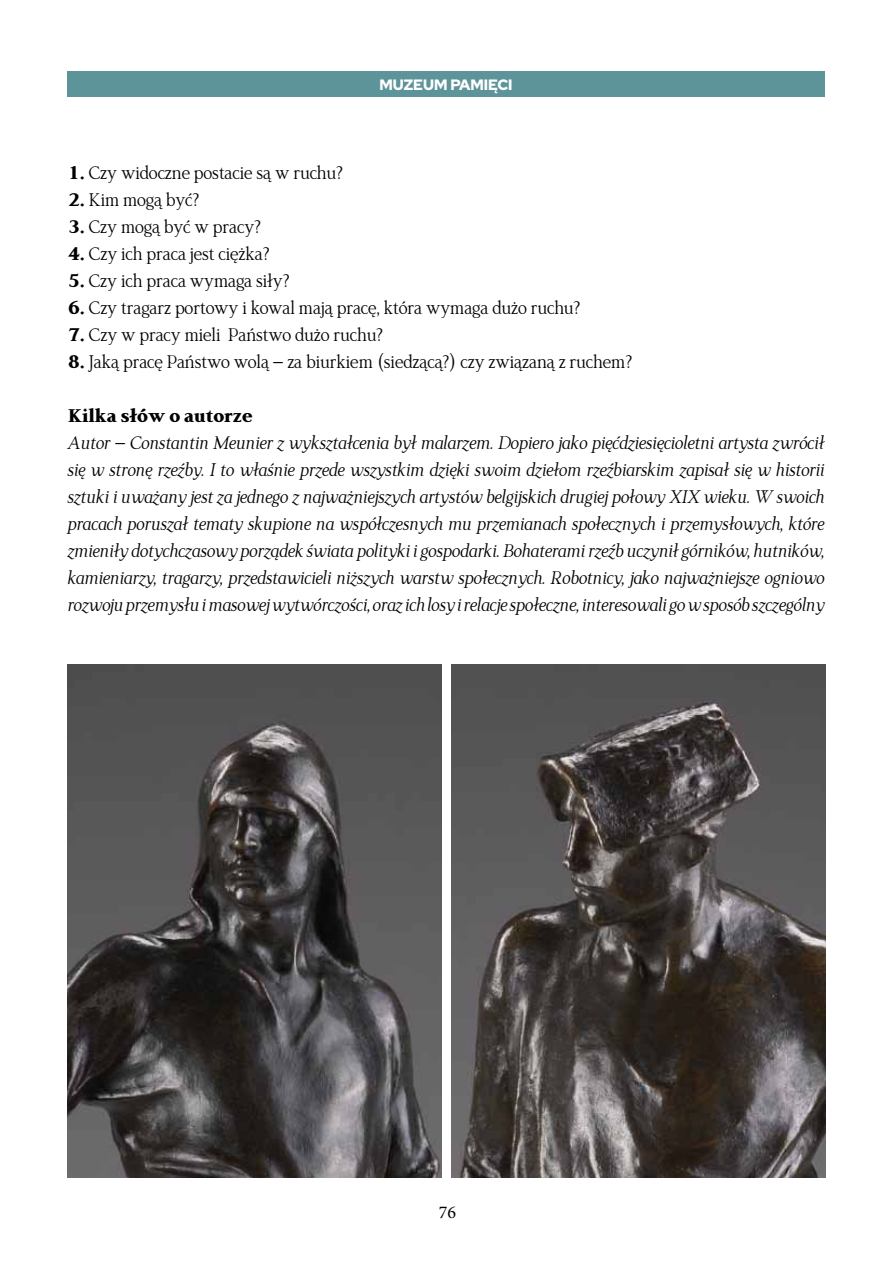
<style>
.page{position:relative;width:893px;height:1263px;background:#fff}
.page>*{position:absolute;margin:0;border:0;box-sizing:border-box;transform-origin:0 0}
.t1{font:italic 19.5px/27px "LT Remark";color:#000;text-align:justify}
.t2{font:19.5px "LT Remark";color:#000}
.t3{font:900 19.5px "LT Remark";color:#000}
.t4{font:18px "Minion Pro";color:#000}
.t5{font:900 15px "Red Hat Display";color:#fff}
.s1{font-weight:900}
</style>
<div class="page">
<div style="left:67px;top:71px;width:758px;height:25px;background:#5d949a"></div>
<img style="left:68px;top:665px;width:373px;height:513px">
<img style="left:452px;top:665px;width:373px;height:513px">
<p class="t5" style="left:379px;top:75px;width:135px">MUZEUM PAMIĘCI</p>
<p class="t2" style="left:68px;top:161px;width:276px"><span class="s1">1.</span> Czy widoczne postacie są w ruchu?</p>
<p class="t2" style="left:68px;top:188px;width:133px"><span class="s1">2.</span> Kim mogą być?</p>
<p class="t2" style="left:68px;top:215px;width:194px"><span class="s1">3.</span> Czy mogą być w pracy?</p>
<p class="t2" style="left:68px;top:242px;width:203px"><span class="s1">4.</span> Czy ich praca jest ciężka?</p>
<p class="t2" style="left:68px;top:269px;width:223px"><span class="s1">5.</span> Czy ich praca wymaga siły?</p>
<p class="t2" style="left:68px;top:296px;width:514px"><span class="s1">6.</span> Czy tragarz portowy i kowal mają pracę, która wymaga dużo ruchu?</p>
<p class="t2" style="left:68px;top:323px;width:316px"><span class="s1">7.</span> Czy w pracy mieli Państwo dużo ruchu?</p>
<p class="t2" style="left:68px;top:350px;width:566px"><span class="s1">8.</span> Jaką pracę Państwo wolą – za biurkiem (siedzącą?) czy związaną z ruchem?</p>
<p class="t3" style="left:68px;top:403px;width:186px">Kilka słów o autorze</p>
<p class="t1" style="left:68px;top:429px;width:758px">Autor – Constantin Meunier z wykształcenia był malarzem. Dopiero jako pięćdziesięcioletni artysta zwrócił się w stronę rzeźby. I to właśnie przede wszystkim dzięki swoim dziełom rzeźbiarskim zapisał się w historii sztuki i uważany jest za jednego z najważniejszych artystów belgijskich drugiej połowy XIX wieku. W swoich pracach poruszał tematy skupione na współczesnych mu przemianach społecznych i przemysłowych, które zmieniły dotychczasowy porządek świata polityki i gospodarki. Bohaterami rzeźb uczynił górników, hutników, kamieniarzy, tragarzy, przedstawicieli niższych warstw społecznych. Robotnicy, jako najważniejsze ogniowo rozwoju przemysłu i masowej wytwórczości, oraz ich losy i relacje społeczne, interesowali go w sposób szczególny</p>
<p class="t4" style="left:439px;top:1200px;width:19px">76</p>
</div>
